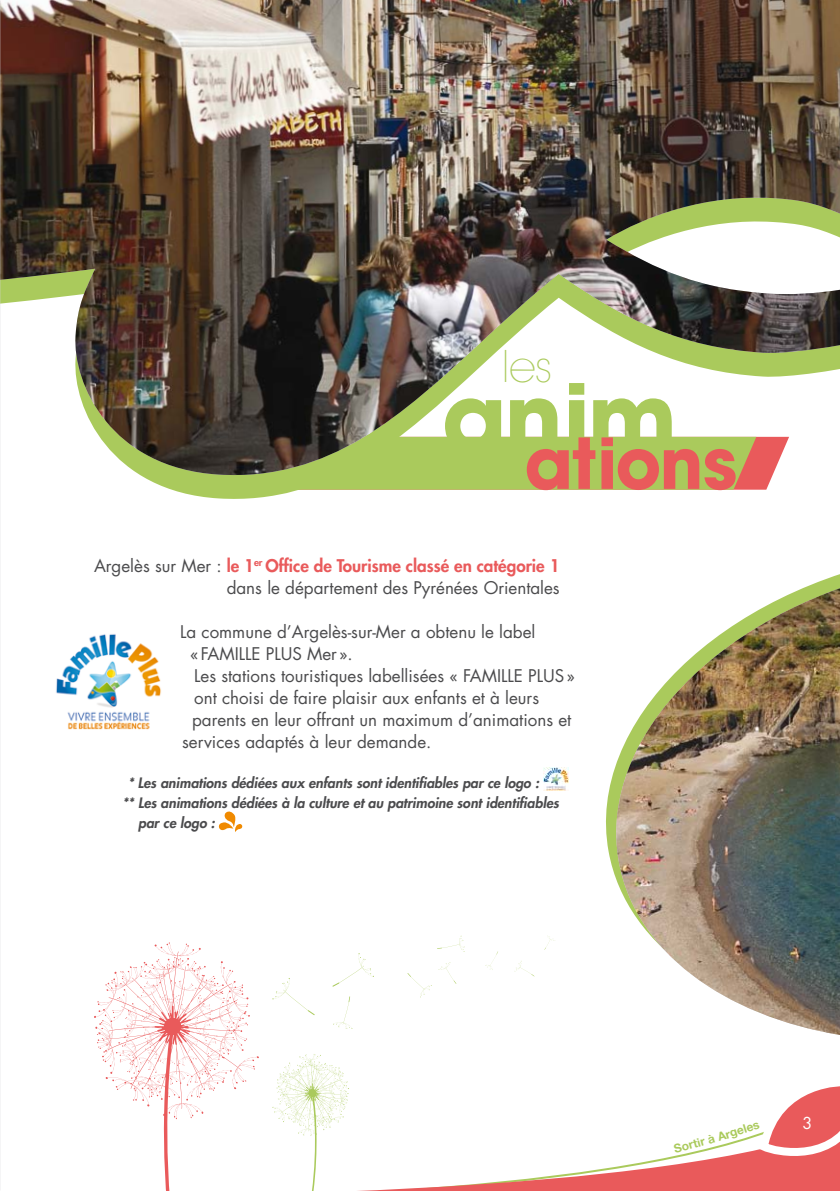
<style>
.page{position:relative;width:840px;height:1191px;background:#fff}
.page>*{position:absolute;margin:0;border:0;box-sizing:border-box;transform-origin:0 0}
.t1{font:42.8px "Trendex Light SSK";color:#aaca5c}
.t2{font:17px/22px "Futura LT";color:#4b4b4d;text-align:right}
.t3{font:16px "Futura LT";color:#fff}
.t4{font:italic 800 14px "Futura LT";color:#4b4b4d}
.t5{font:12px "Alte Haas Grotesk Bold";color:#aaca5c}
.s1{font-weight:800;color:#e95a5b}
</style>
<div class="page">
<svg style="left:358px;top:1138px;width:481px;height:53px"></svg>
<img style="left:606px;top:588px;width:233px;height:447px">
<img style="left:543px;top:768px;width:24px;height:22px">
<svg style="left:218px;top:811px;width:24px;height:21px"></svg>
<svg style="left:151px;top:481px;width:619px;height:18px"></svg>
<img style="left:1px;top:45px;width:838px;height:436px">
<img style="left:56px;top:634px;width:105px;height:96px">
<svg style="left:94px;top:942px;width:165px;height:249px"></svg>
<svg style="left:272px;top:1054px;width:77px;height:137px"></svg>
<svg style="left:333px;top:996px;width:19px;height:33px"></svg>
<svg style="left:272px;top:978px;width:42px;height:37px"></svg>
<svg style="left:514px;top:961px;width:20px;height:15px"></svg>
<svg style="left:545px;top:935px;width:10px;height:14px"></svg>
<svg style="left:437px;top:935px;width:27px;height:17px"></svg>
<svg style="left:485px;top:951px;width:13px;height:19px"></svg>
<svg style="left:438px;top:962px;width:18px;height:22px"></svg>
<svg style="left:332px;top:953px;width:42px;height:33px"></svg>
<svg style="left:407px;top:973px;width:25px;height:24px"></svg>
<img style="left:1px;top:0;width:838px;height:45px">
<img style="left:0;top:0;width:1px;height:1191px">
<svg style="left:745px;top:1086px;width:94px;height:78px"></svg>
<h1 class="t1" style="left:501px;top:341px;width:51px">les</h1>
<p class="t2" style="left:94px;top:555px;width:467px">Argelès sur Mer : <span class="s1">le 1</span><sup>er</sup> <span class="s1">Office de Tourisme classé en catégorie 1 </span>dans le département des Pyrénées Orientales</p>
<p class="t2" style="left:180px;top:621px;width:356px">La commune d’Argelès-sur-Mer a obtenu le label</p>
<p class="t2" style="left:190px;top:643px;width:164px">«FAMILLE PLUS Mer».</p>
<p class="t2" style="left:194px;top:665px;width:382px">Les stations touristiques labellisées « FAMILLE PLUS»</p>
<p class="t2" style="left:194px;top:687px;width:346px">ont choisi de faire plaisir aux enfants et à leurs</p>
<p class="t2" style="left:192px;top:709px;width:380px">parents en leur offrant un maximum d’animations et</p>
<p class="t2" style="left:182px;top:731px;width:251px">services adaptés à leur demande.</p>
<p class="t4" style="left:128px;top:774px;width:412px">* Les animations dédiées aux enfants sont identifiables par ce logo :</p>
<p class="t4" style="left:122px;top:794px;width:437px">** Les animations dédiées à la culture et au patrimoine sont identifiables</p>
<p class="t4" style="left:138px;top:814px;width:78px">par ce logo :</p>
<p class="t5" style="left:672px;top:1141px;width:26px;rotate:-15deg">Sort</p>
<p class="t5" style="left:695px;top:1135px;width:31px;rotate:-16deg">iràA</p>
<p class="t5" style="left:723px;top:1127px;width:23px;rotate:-17deg">rgel</p>
<p class="t3" style="left:802px;top:1113px;width:11px">3</p>
</div>
